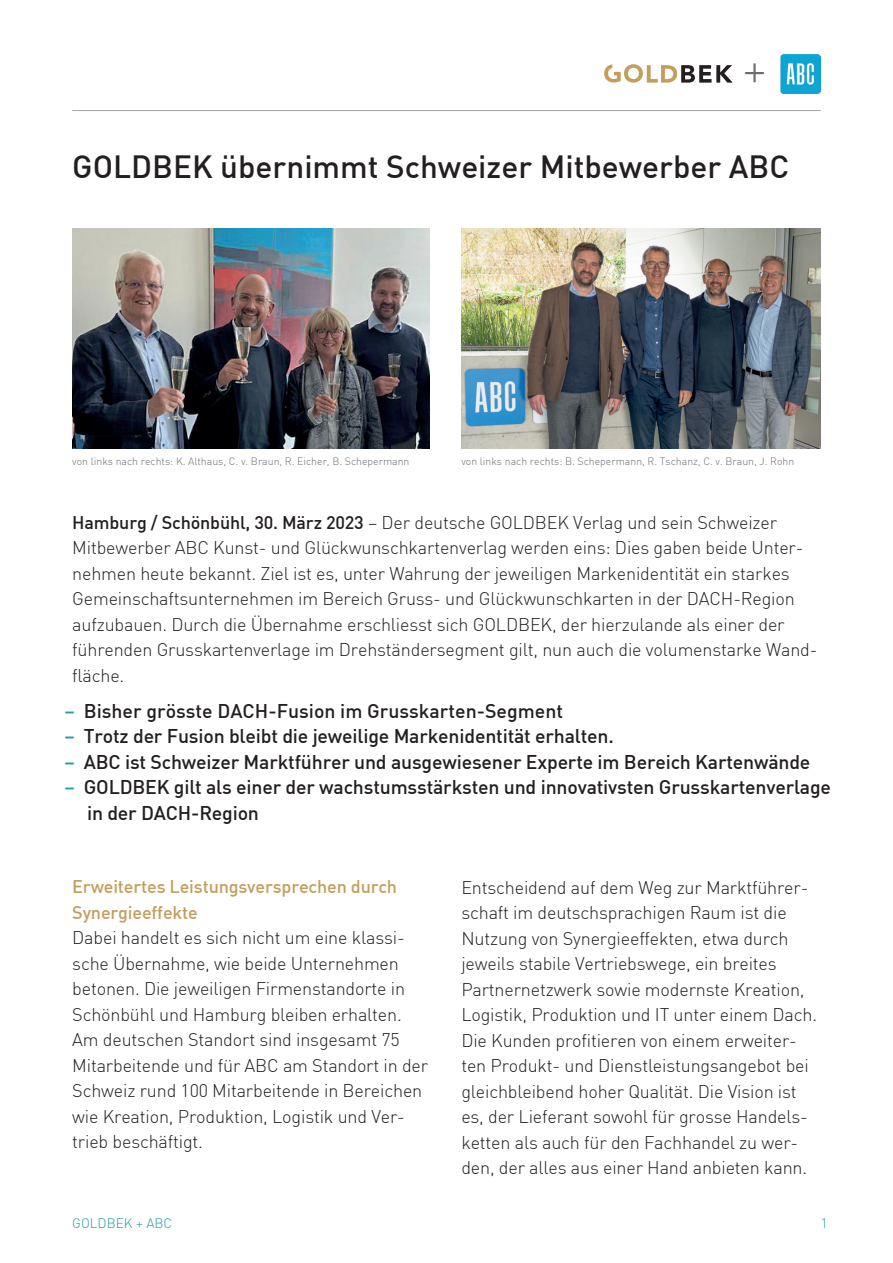
<style>
.page{position:relative;width:893px;height:1263px;background:#fff}
.page>*{position:absolute;margin:0;border:0;box-sizing:border-box;transform-origin:0 0}
.t1{font:300 46.2px "DIN";color:#6c6d70}
.t2{font:500 31.5px "DIN";color:#231f20}
.t3{font:500 19.5px/25.5px "DIN";letter-spacing:-.01em;color:#231f20}
.t4{font:300 18px/25.5px "DIN";letter-spacing:-.01em;color:#231f20}
.t5{font:500 18px/25.5px "DIN";letter-spacing:-.01em;color:#c49e5c}
.t6{font:300 13.5px "DIN";color:#1d9e9c}
.t7{font:300 10.5px "DIN";color:#6c6d70}
.s1{font-weight:500}
.s2{color:#1d9e9c}
</style>
<div class="page">
<img style="left:781px;top:54px;width:40px;height:40px">
<svg style="left:604px;top:64px;width:129px;height:19px"></svg>
<img style="left:72px;top:228px;width:357px;height:220px">
<img style="left:461px;top:228px;width:360px;height:220px">
<hr style="left:72px;top:110px;width:749px;height:1px;background:#a4a5a9">
<h1 class="t1" style="left:743px;top:40px;width:25px">+</h1>
<h2 class="t2" style="left:72px;top:146px;width:718px">GOLDBEK übernimmt Schweizer Mitbewerber ABC</h2>
<p class="t7" style="left:72px;top:455px;width:339px">von links nach rechts: K. Althaus, C. v. Braun, R. Eicher, B. Schepermann</p>
<p class="t7" style="left:461px;top:455px;width:334px">von links nach rechts: B. Schepermann, R. Tschanz, C. v. Braun, J. Rohn</p>
<p class="t4" style="left:72px;top:509px;width:747px"><span class="s1">Hamburg / Schönbühl, 30. März 2023</span> – Der deutsche GOLDBEK Verlag und sein Schweizer Mitbewerber ABC Kunst- und Glückwunschkartenverlag werden eins: Dies gaben beide Unter&shy;nehmen heute bekannt. Ziel ist es, unter Wahrung der jeweiligen Markenidentität ein starkes Gemeinschaftsunternehmen im Bereich Gruss- und Glückwunschkarten in der DACH-Region aufzubauen. Durch die Übernahme erschliesst sich GOLDBEK, der hierzulande als einer der führenden Grusskartenverlage im Drehständersegment gilt, nun auch die volumenstarke Wand&shy;fläche.</p>
<p class="t3" style="left:65px;top:697px;width:500px"><span class="s2">–</span> Bisher grösste DACH-Fusion im Grusskarten-Segment</p>
<p class="t3" style="left:65px;top:722px;width:551px"><span class="s2">–</span> Trotz der Fusion bleibt die jeweilige Markenidentität erhalten.</p>
<p class="t3" style="left:65px;top:748px;width:747px"><span class="s2">–</span> ABC ist Schweizer Marktführer und ausgewiesener Experte im Bereich Kartenwände</p>
<p class="t3" style="left:87px;top:773px;width:745px;text-indent:-22px"><span class="s2">–</span> GOLDBEK gilt als einer der wachstumsstärksten und innovativsten Grusskartenverlage in der DACH-Region</p>
<p class="t5" style="left:72px;top:873px;width:326px">Erweitertes Leistungsversprechen durch<br>Synergieeffekte</p>
<p class="t4" style="left:72px;top:925px;width:357px">Dabei handelt es sich nicht um eine klassi&shy;sche Übernahme, wie beide Unternehmen betonen. Die jeweiligen Firmenstandorte in Schönbühl und Hamburg bleiben erhalten.<br>Am deutschen Standort sind insgesamt 75<br>Mitarbeitende und für ABC am Standort in der Schweiz rund 100 Mitarbeitende in Bereichen wie Kreation, Produktion, Logistik und Ver&shy;trieb beschäftigt.</p>
<p class="t4" style="left:461px;top:874px;width:357px">Entscheidend auf dem Weg zur Marktführer&shy;schaft im deutschsprachigen Raum ist die Nutzung von Synergieeffekten, etwa durch jeweils stabile Vertriebswege, ein breites Partnernetzwerk sowie modernste Kreation, Logistik, Produktion und IT unter einem Dach.<br>Die Kunden profitieren von einem erweiter&shy;ten Produkt- und Dienstleistungsangebot bei gleichbleibend hoher Qualität. Die Vision ist es, der Lieferant sowohl für grosse Handels&shy;ketten als auch für den Fachhandel zu wer&shy;den, der alles aus einer Hand anbieten kann.</p>
<p class="t6" style="left:72px;top:1215px;width:102px">GOLDBEK + ABC</p>
<p class="t6" style="left:821px;top:1215px;width:8px">1</p>
</div>
